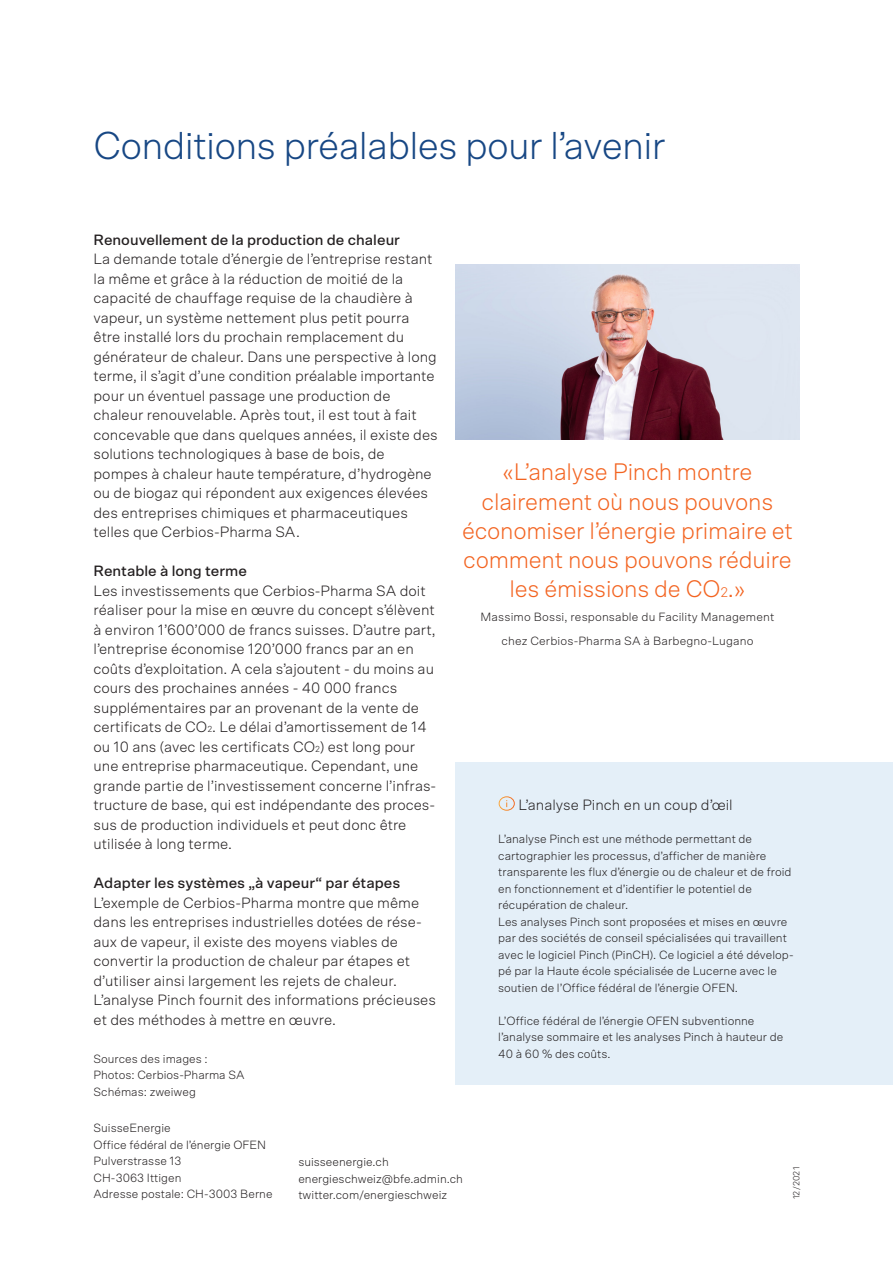
<style>
.page{position:relative;width:893px;height:1263px;background:#fff}
.page>*{position:absolute;margin:0;border:0;box-sizing:border-box;transform-origin:0 0}
.ECH_35_Titel{font:300 39px "Scto Grotesk A";letter-spacing:-.02em;color:#174784}
.ECH_16_Quote_orange{font:300 24px/29.2px "Scto Grotesk A";letter-spacing:-.01em;color:#f36421;text-align:center}
.ECH_10_Lauftext{font:300 15px/19.5px "Scto Grotesk A";color:#231f20}
.ECH_10_Untertitel{font:500 15px "Scto Grotesk A";color:#231f20}
.ECH_8_Marginalien{font:300 12px/16.5px "Scto Grotesk A";color:#231f20}
.ECH_8_Quote_Name{font:300 12px "Scto Grotesk A";letter-spacing:.01em;color:#231f20}
.t1{font:300 9px "Scto Grotesk A";letter-spacing:.015em;color:#231f20}
.s1{font-size:8.7px}
.s2{font-size:13.95px}
</style>
<div class="page">
<div style="left:455px;top:762px;width:438px;height:322px;background:#e4eff8"></div>
<svg style="left:498px;top:796px;width:17px;height:15px"></svg>
<img style="left:455px;top:264px;width:344px;height:176px">
<p class="ECH_35_Titel" style="left:94px;top:123px;width:574px">Conditions préalables pour l’avenir</p>
<p class="ECH_10_Untertitel" style="left:94px;top:230px;width:308px">Renouvellement de la production de chaleur</p>
<p class="ECH_10_Lauftext" style="left:94px;top:249px;width:346px">La demande totale d’énergie de l’entreprise restant la même et grâce à la réduction de moitié de la capacité de chauffage requise de la chaudière à vapeur, un système nettement plus petit pourra être installé lors du prochain remplacement du générateur de chaleur. Dans une perspective à long terme, il s’agit d’une condition préalable importante pour un éventuel passage une production de chaleur renouvelable. Après tout, il est tout à fait concevable que dans quelques années, il existe des solutions technologiques à base de bois, de pompes à chaleur haute température, d’hydrogène ou de biogaz qui répondent aux exigences élevées des entreprises chimiques et pharmaceutiques telles que Cerbios-Pharma SA.</p>
<p class="ECH_10_Untertitel" style="left:94px;top:562px;width:155px">Rentable à long terme</p>
<p class="ECH_10_Lauftext" style="left:94px;top:580px;width:344px">Les investissements que Cerbios-Pharma SA doit réaliser pour la mise en œuvre du concept s’élèvent à environ 1’600’000 de francs suisses. D’autre part, l’entreprise économise 120’000 francs par an en coûts d’exploitation. A cela s’ajoutent - du moins au cours des prochaines années - 40 000 francs supplémentaires par an provenant de la vente de certificats de CO<span class="s1">2</span>. Le délai d’amortissement de 14 ou 10 ans (avec les certificats CO<span class="s1">2</span>) est long pour une entreprise pharmaceutique. Cependant, une grande partie de l’investissement concerne l’infras&shy;tructure de base, qui est indépendante des proces&shy;sus de production individuels et peut donc être utilisée à long terme.</p>
<p class="ECH_10_Untertitel" style="left:94px;top:874px;width:308px">Adapter les systèmes „à vapeur“ par étapes</p>
<p class="ECH_10_Lauftext" style="left:94px;top:892px;width:344px">L’exemple de Cerbios-Pharma montre que même dans les entreprises industrielles dotées de rése&shy;aux de vapeur, il existe des moyens viables de convertir la production de chaleur par étapes et d’utiliser ainsi largement les rejets de chaleur.<br>L’analyse Pinch fournit des informations précieuses et des méthodes à mettre en œuvre.</p>
<p class="ECH_8_Marginalien" style="left:94px;top:1050px;width:152px">Sources des images :<br>Photos: Cerbios-Pharma SA<br>Schémas: zweiweg</p>
<p class="ECH_16_Quote_orange" style="left:503px;top:457px;width:251px">«L’analyse Pinch montre</p>
<p class="ECH_16_Quote_orange" style="left:482px;top:486px;width:293px">clairement où nous pouvons</p>
<p class="ECH_16_Quote_orange" style="left:462px;top:516px;width:332px">économiser l’énergie primaire et comment nous pouvons réduire les émissions de CO<span class="s2">2</span>.»</p>
<p class="ECH_8_Quote_Name" style="left:481px;top:610px;width:295px">Massimo Bossi, responsable du Facility Management</p>
<p class="ECH_8_Quote_Name" style="left:501px;top:634px;width:254px">chez Cerbios-Pharma SA à Barbegno-Lugano</p>
<p class="ECH_10_Lauftext" style="left:518px;top:795px;width:216px">L’analyse Pinch en un coup d’œil</p>
<p class="ECH_8_Marginalien" style="left:498px;top:831px;width:295px">L’analyse Pinch est une méthode permettant de cartographier les processus, d’afficher de manière transparente les flux d’énergie ou de chaleur et de froid en fonctionnement et d’identifier le potentiel de récupération de chaleur.</p>
<p class="ECH_8_Marginalien" style="left:498px;top:913px;width:297px">Les analyses Pinch sont proposées et mises en œuvre par des sociétés de conseil spécialisées qui travaillent avec le logiciel Pinch (PinCH). Ce logiciel a été dévelop&shy;pé par la Haute école spécialisée de Lucerne avec le soutien de l’Office fédéral de l’énergie OFEN.</p>
<p class="ECH_8_Marginalien" style="left:498px;top:1012px;width:287px">L’Office fédéral de l’énergie OFEN subventionne l’analyse sommaire et les analyses Pinch à hauteur de<br>40 à 60 % des coûts.</p>
<p class="ECH_8_Marginalien" style="left:94px;top:1119px;width:174px">SuisseEnergie<br>Office fédéral de l’énergie OFEN</p>
<p class="ECH_8_Marginalien" style="left:94px;top:1152px;width:181px">Pulverstrasse 13<br>CH-3063 Ittigen<br>Adresse postale: CH-3003 Berne</p>
<p class="ECH_8_Marginalien" style="left:298px;top:1154px;width:166px">suisseenergie.ch energieschweiz@bfe.admin.ch twitter.com/energieschweiz</p>
<p class="t1" style="left:791px;top:1199px;width:34px;rotate:-90deg">12/2021</p>
</div>
